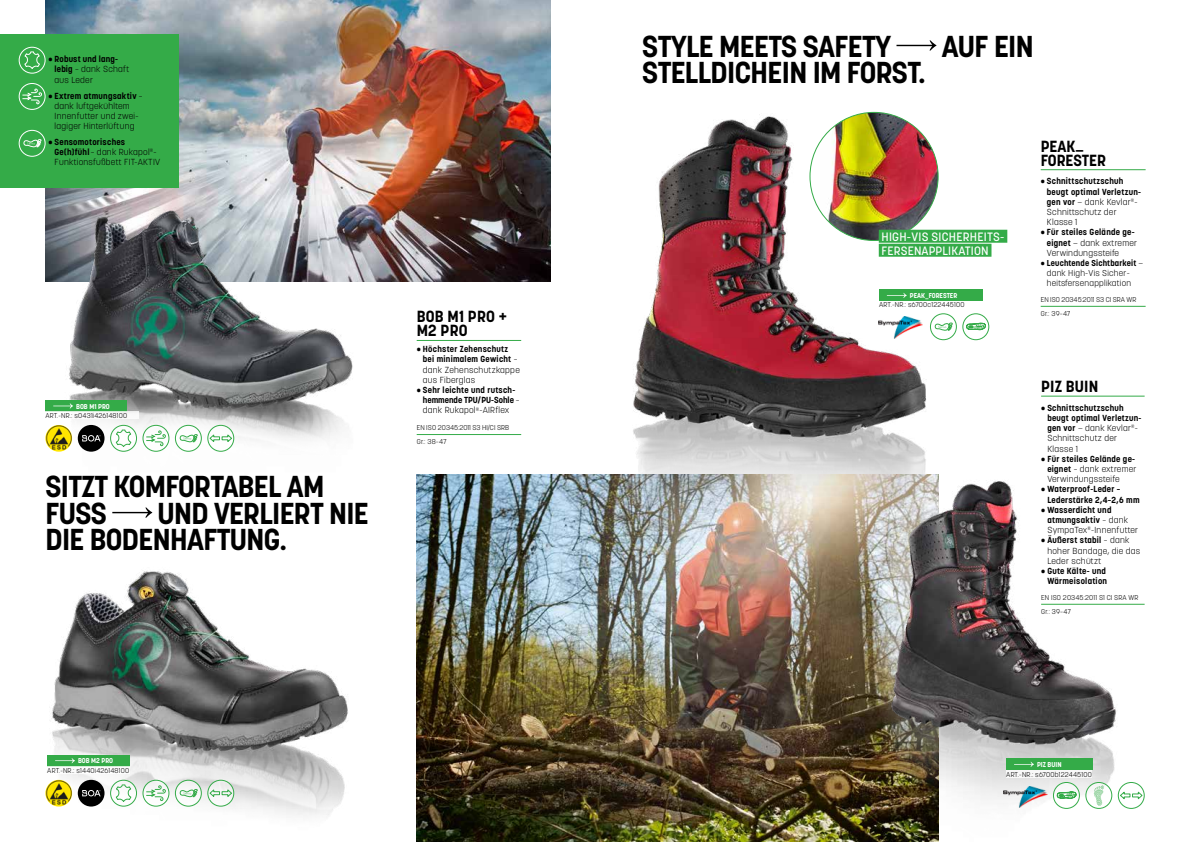
<style>
.page{position:relative;width:1191px;height:842px;background:#fff}
.page>*{position:absolute;margin:0;border:0;box-sizing:border-box;transform-origin:0 0}
.t1{font:700 30px/26.5px "Korolev";letter-spacing:-.02em;color:#000}
.t2{font:700 16px/14px "Korolev";letter-spacing:.01em;color:#000}
.t3{font:500 12px/14px "Korolev";letter-spacing:.01em;color:#fff}
.t4{font:700 8.7px/10.2px "Korolev";letter-spacing:.03em;color:#000}
.t5{font:300 8.7px/10.2px "Korolev";letter-spacing:.03em;color:#000}
.t6{font:300 8.5px/10px "Korolev";letter-spacing:.03em;color:#000}
.t7{font:300 7px/13.7px "Korolev";letter-spacing:.02em;color:#000}
.t8{font:300 7px/13.7px "Korolev";color:#000}
.t9{font:700 7px "Korolev";color:#fff}
.s1{font-weight:300}
.s2{font-weight:700}
</style>
<div class="page">
<img style="left:417px;top:475px;width:448px;height:367px">
<img style="left:45px;top:0;width:505px;height:281px">
<img style="left:45px;top:174px;width:358px;height:278px">
<svg style="left:896px;top:40px;width:40px;height:11px"></svg>
<img style="left:587px;top:111px;width:374px;height:406px">
<div style="left:879px;top:290px;width:103px;height:11px;background:#34ab48"></div>
<svg style="left:887px;top:293px;width:19px;height:5px"></svg>
<div style="left:879px;top:301px;width:103px;height:7px;background:#fff"></div>
<hr style="left:1040px;top:169px;width:105px;height:1px;background:#34ab48">
<hr style="left:1040px;top:306px;width:105px;height:1px;background:#34ab48">
<img style="left:820px;top:112px;width:118px;height:128px">
<div style="left:878px;top:230px;width:129px;height:13px;background:#34ab48"></div>
<div style="left:878px;top:244px;width:113px;height:13px;background:#34ab48"></div>
<hr style="left:1041px;top:396px;width:103px;height:1px;background:#34ab48">
<hr style="left:1041px;top:604px;width:103px;height:1px;background:#34ab48">
<img style="left:51px;top:512px;width:297px;height:304px">
<hr style="left:417px;top:340px;width:104px;height:1px;background:#34ab48">
<hr style="left:417px;top:434px;width:104px;height:1px;background:#34ab48">
<div style="left:0;top:34px;width:179px;height:154px;background:#34ab48"></div>
<div style="left:19px;top:47px;width:26px;height:27px;border:1px solid #fff;border-radius:50%"></div>
<svg style="left:24px;top:51px;width:16px;height:20px"></svg>
<div style="left:19px;top:83px;width:26px;height:27px;border:1px solid #fff;border-radius:50%"></div>
<svg style="left:22px;top:88px;width:20px;height:16px"></svg>
<div style="left:19px;top:130px;width:26px;height:27px;border:1px solid #fff;border-radius:50%"></div>
<svg style="left:24px;top:139px;width:18px;height:9px"></svg>
<div style="left:47px;top:755px;width:83px;height:11px;background:#34ab48"></div>
<svg style="left:55px;top:758px;width:20px;height:5px"></svg>
<div style="left:47px;top:766px;width:83px;height:8px;background:#fff"></div>
<div style="left:45px;top:400px;width:82px;height:11px;background:#34ab48"></div>
<svg style="left:53px;top:403px;width:20px;height:5px"></svg>
<div style="left:45px;top:411px;width:93px;height:8px;background:#fff"></div>
<svg style="left:112px;top:507px;width:40px;height:11px"></svg>
<div style="left:208px;top:425px;width:26px;height:26px;background:#fff;border-radius:50%"></div>
<div style="left:207px;top:425px;width:27px;height:27px;border:1px solid #34ab48;border-radius:50%"></div>
<svg style="left:209px;top:434px;width:23px;height:9px"></svg>
<svg style="left:111px;top:425px;width:25px;height:26px"></svg>
<div style="left:110px;top:425px;width:27px;height:27px;border:1px solid #34ab48;border-radius:50%"></div>
<svg style="left:115px;top:429px;width:17px;height:20px"></svg>
<svg style="left:143px;top:425px;width:26px;height:26px"></svg>
<div style="left:143px;top:425px;width:26px;height:27px;border:1px solid #34ab48;border-radius:50%"></div>
<svg style="left:146px;top:430px;width:20px;height:16px"></svg>
<div style="left:175px;top:425px;width:26px;height:26px;background:#fff;border-radius:50%"></div>
<div style="left:175px;top:425px;width:27px;height:27px;border:1px solid #34ab48;border-radius:50%"></div>
<svg style="left:180px;top:434px;width:18px;height:8px"></svg>
<img style="left:45px;top:425px;width:27px;height:27px">
<div style="left:78px;top:425px;width:26px;height:27px;background:#000;border-radius:50%"></div>
<svg style="left:82px;top:435px;width:19px;height:6px"></svg>
<svg style="left:208px;top:780px;width:26px;height:26px"></svg>
<div style="left:207px;top:780px;width:27px;height:26px;border:1px solid #34ab48;border-radius:50%"></div>
<svg style="left:209px;top:789px;width:23px;height:9px"></svg>
<svg style="left:111px;top:780px;width:25px;height:26px"></svg>
<div style="left:110px;top:780px;width:27px;height:26px;border:1px solid #34ab48;border-radius:50%"></div>
<svg style="left:115px;top:784px;width:17px;height:20px"></svg>
<svg style="left:143px;top:780px;width:26px;height:26px"></svg>
<div style="left:143px;top:780px;width:26px;height:26px;border:1px solid #34ab48;border-radius:50%"></div>
<svg style="left:146px;top:785px;width:20px;height:16px"></svg>
<svg style="left:175px;top:780px;width:26px;height:26px"></svg>
<div style="left:175px;top:780px;width:27px;height:26px;border:1px solid #34ab48;border-radius:50%"></div>
<svg style="left:180px;top:789px;width:18px;height:8px"></svg>
<img style="left:45px;top:780px;width:27px;height:26px">
<div style="left:78px;top:780px;width:26px;height:26px;background:#000;border-radius:50%"></div>
<svg style="left:82px;top:790px;width:19px;height:6px"></svg>
<div style="left:962px;top:313px;width:27px;height:27px;border:1px solid #34ab48;border-radius:50%"></div>
<svg style="left:966px;top:323px;width:19px;height:7px"></svg>
<div style="left:930px;top:314px;width:26px;height:26px;background:#fff;border-radius:50%"></div>
<div style="left:930px;top:313px;width:26px;height:27px;border:1px solid #34ab48;border-radius:50%"></div>
<svg style="left:935px;top:323px;width:18px;height:8px"></svg>
<img style="left:878px;top:317px;width:44px;height:21px">
<img style="left:865px;top:468px;width:261px;height:374px">
<div style="left:1006px;top:758px;width:86px;height:12px;background:#34ab48"></div>
<svg style="left:1014px;top:762px;width:20px;height:5px"></svg>
<div style="left:1006px;top:770px;width:86px;height:7px;background:#f8f8f8"></div>
<img style="left:1003px;top:786px;width:44px;height:22px">
<svg style="left:1085px;top:782px;width:26px;height:26px"></svg>
<div style="left:1085px;top:782px;width:27px;height:27px;border:1px solid #34ab48;border-radius:50%"></div>
<svg style="left:1093px;top:785px;width:10px;height:21px"></svg>
<svg style="left:1053px;top:782px;width:26px;height:26px"></svg>
<div style="left:1053px;top:782px;width:26px;height:27px;border:1px solid #34ab48;border-radius:50%"></div>
<svg style="left:1057px;top:792px;width:19px;height:7px"></svg>
<div style="left:1118px;top:782px;width:26px;height:26px;background:#fff;border-radius:50%"></div>
<div style="left:1117px;top:782px;width:27px;height:27px;border:1px solid #34ab48;border-radius:50%"></div>
<svg style="left:1119px;top:791px;width:23px;height:9px"></svg>
<p class="t4" style="left:55px;top:54px;width:76px;text-indent:-6px">• Robust und lang&shy;lebig <span class="s1">– dank Schaft aus Leder</span></p>
<p class="t5" style="left:55px;top:90px;width:90px;text-indent:-6px"><span class="s2">• Extrem atmungsaktiv</span> – dank luftgekühltem<br>Innenfutter und zwei&shy;lagiger Hinterlüftung</p>
<p class="t5" style="left:55px;top:137px;width:107px;text-indent:-6px"><span class="s2">• Sensomotorisches<br>Ge(h)fühl</span> – dank Rukapol<sup>®</sup>-<br>Funktionsfußbett FIT-AKTIV</p>
<p class="t9" style="left:76px;top:402px;width:35px">BOB M1 PRO</p>
<p class="t7" style="left:45px;top:409px;width:83px">ART.-NR.: s0431i426148100</p>
<h1 class="t1" style="left:45px;top:473px;width:280px">SITZT KOMFORTABEL AM<br>FUSS</h1>
<h1 class="t1" style="left:45px;top:500px;width:325px;text-indent:112px">UND VERLIERT NIE<br>DIE BODENHAFTUNG.</h1>
<h2 class="t2" style="left:417px;top:310px;width:92px">BOB M1 PRO +<br>M2 PRO</h2>
<p class="t4" style="left:423px;top:344px;width:98px;text-indent:-6px">• Höchster Zehenschutz bei minimalem Gewicht <span class="s1">– dank Zehenschutzkappe aus Fiberglas</span></p>
<p class="t4" style="left:423px;top:385px;width:98px;text-indent:-6px">• Sehr leichte und rutsch&shy;hemmende TPU/PU-Sohle <span class="s1">– dank Rukapol</span><sup>®</sup><span class="s1">-AIRflex</span></p>
<p class="t8" style="left:417px;top:421px;width:94px">EN ISO 20345:2011 S3 HI/CI SRB<br>Gr.: 38–47</p>
<p class="t9" style="left:78px;top:756px;width:37px">BOB M2 PRO</p>
<p class="t7" style="left:47px;top:763px;width:83px">ART.-NR.: s1440i426148100</p>
<h1 class="t1" style="left:642px;top:33px;width:250px">STYLE MEETS SAFETY</h1>
<h1 class="t1" style="left:941px;top:33px;width:93px">AUF EIN</h1>
<h1 class="t1" style="left:642px;top:59px;width:285px">STELLDICHEIN IM FORST.</h1>
<h3 class="t3" style="left:881px;top:229px;width:124px">HIGH-VIS SICHERHEITS-<br>FERSENAPPLIKATION</h3>
<p class="t9" style="left:909px;top:291px;width:49px">PEAK_FORESTER</p>
<p class="t7" style="left:879px;top:298px;width:87px">ART.-NR.: s6700c122445100</p>
<h2 class="t2" style="left:1040px;top:139px;width:67px">PEAK_<br>FORESTER</h2>
<p class="t4" style="left:1047px;top:176px;width:96px;text-indent:-6px">• Schnittschutzschuh beugt optimal Verletzun&shy;gen vor <span class="s1">— dank Kevlar</span><sup>®</sup><span class="s1">-<br>Schnittschutz der<br>Klasse 1</span></p>
<p class="t5" style="left:1047px;top:227px;width:92px;text-indent:-6px"><span class="s2">• Für steiles Gelände ge&shy;eignet</span> — dank extremer<br>Verwindungssteife</p>
<p class="t6" style="left:1047px;top:258px;width:98px;text-indent:-6px"><span class="s2">• Leuchtende Sichtbarkeit</span> — dank High-Vis Sicher&shy;heitsfersenapplikation</p>
<p class="t8" style="left:1040px;top:293px;width:97px">EN ISO 20345:2011 S3 CI SRA WR<br>Gr.: 39–47</p>
<h2 class="t2" style="left:1041px;top:379px;width:59px">PIZ BUIN</h2>
<p class="t4" style="left:1047px;top:403px;width:96px;text-indent:-6px">• Schnittschutzschuh beugt optimal Verletzun&shy;gen vor <span class="s1">— dank Kevlar</span><sup>®</sup><span class="s1">-<br>Schnittschutz der<br>Klasse 1</span></p>
<p class="t5" style="left:1047px;top:454px;width:91px;text-indent:-6px"><span class="s2">• Für steiles Gelände ge&shy;eignet</span> – dank extremer<br>Verwindungssteife</p>
<p class="t4" style="left:1047px;top:484px;width:94px;text-indent:-6px">• Waterproof-Leder –<br>Lederstärke 2,4–2,6 mm</p>
<p class="t4" style="left:1047px;top:505px;width:92px;text-indent:-6px">• Wasserdicht und atmungsaktiv <span class="s1">– dank<br>SympaTex</span><sup>®</sup><span class="s1">-Innenfutter</span></p>
<p class="t5" style="left:1047px;top:535px;width:94px;text-indent:-6px"><span class="s2">• Äußerst stabil</span> – dank hoher Bandage, die das<br>Leder schützt</p>
<p class="t4" style="left:1041px;top:566px;width:67px;text-align:right">• Gute Kälte- und<br>Wärmeisolation</p>
<p class="t7" style="left:1041px;top:591px;width:99px">EN ISO 20345:2011 S1 CI SRA WR<br>Gr.: 39–47</p>
<p class="t9" style="left:1037px;top:760px;width:26px">PIZ BUIN</p>
<p class="t7" style="left:1006px;top:767px;width:87px">ART.-NR.: s6700b122445100</p>
</div>
